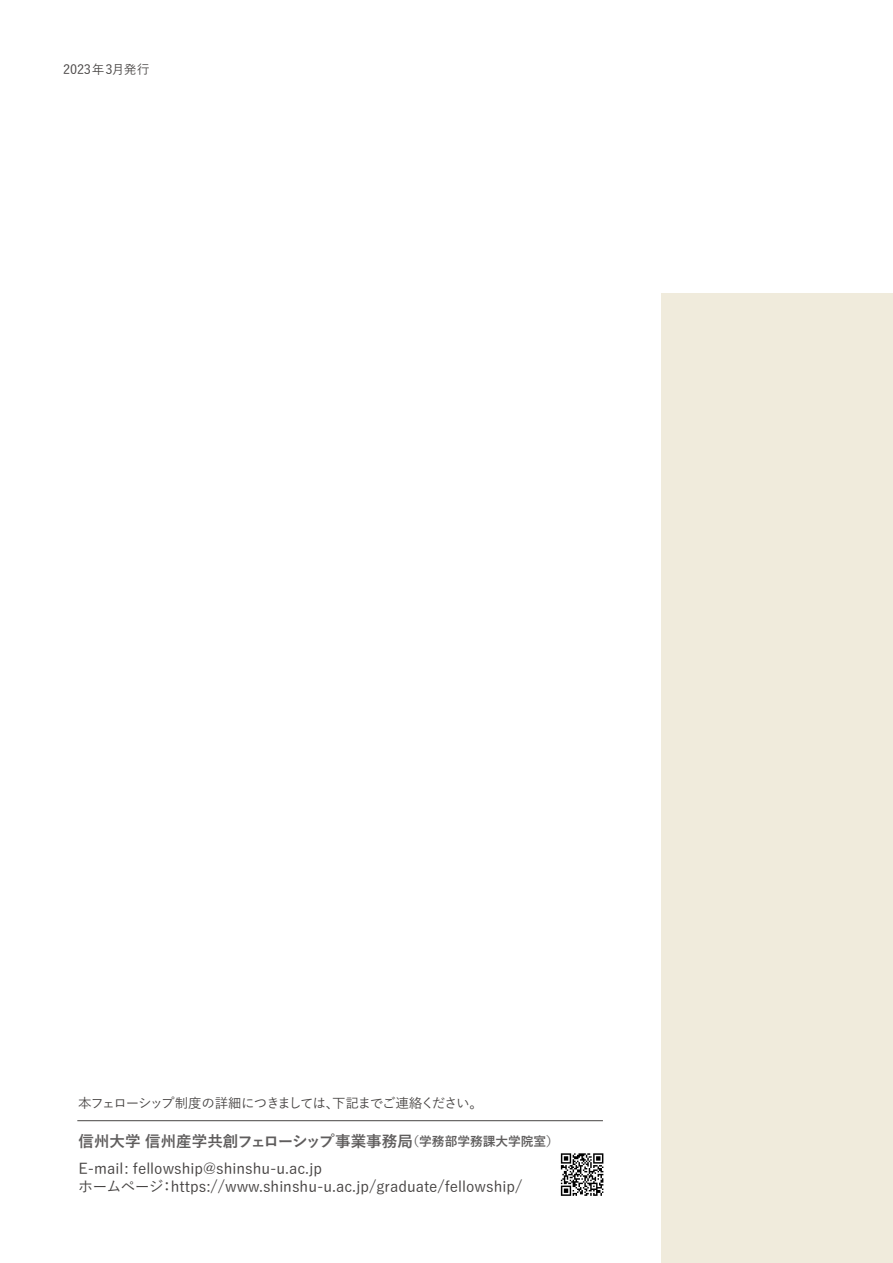
<style>
.page{position:relative;width:893px;height:1263px;background:#fff}
.page>*{position:absolute;margin:0;border:0;box-sizing:border-box;transform-origin:0 0}
.t1{font:700 15.6px "Yu Gothic";color:#5f5d5d}
.t2{font:500 15px/18px "Yu Gothic";color:#474443}
.t3{font:500 13.5px "Yu Gothic";letter-spacing:-.08em;color:#474443}
.t4{font:500 12.75px "Yu Gothic";letter-spacing:-.01em;color:#474443}
.s1{font-size:12.75px}
</style>
<div class="page">
<div style="left:662px;top:294px;width:231px;height:969px;background:#f0ebdc"></div>
<hr style="left:77px;top:1120px;width:526px;height:1px;background:#474443">
<svg style="left:561px;top:1153px;width:42px;height:43px"></svg>
<p class="t4" style="left:63px;top:58px;width:88px">2023年3月発行</p>
<p class="t3" style="left:78px;top:1090px;width:406px">本フェローシップ制度の詳細につきましては、下記までご連絡ください。</p>
<p class="t1" style="left:79px;top:1132px;width:482px">信州大学 信州産学共創フェローシップ事業事務局<span class="s1">（学務部学務課大学院室）</span></p>
<p class="t2" style="left:78px;top:1158px;width:446px">E-mail: fellowship@shinshu-u.ac.jp<br>ホームページ：https://www.shinshu-u.ac.jp/graduate/fellowship/</p>
</div>
